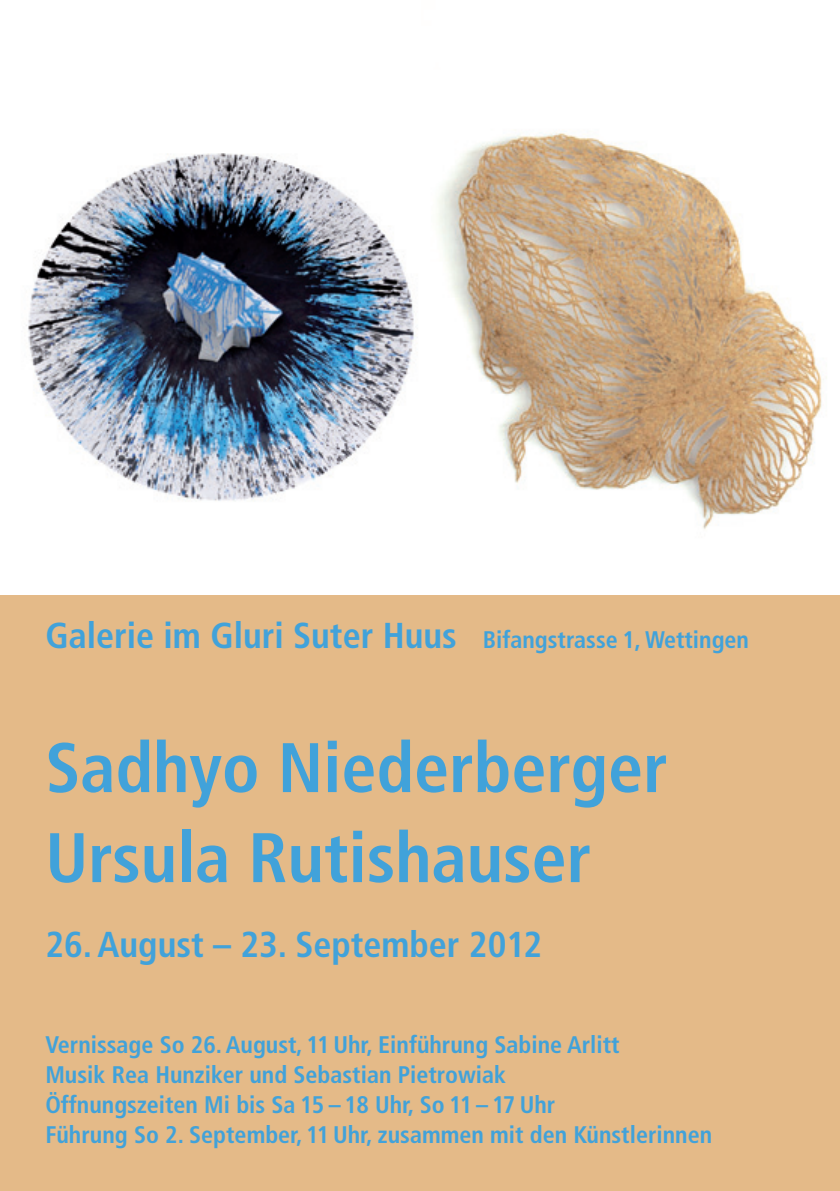
<style>
.page{position:relative;width:840px;height:1191px;background:#fff}
.page>*{position:absolute;margin:0;border:0;box-sizing:border-box;transform-origin:0 0}
.t1{font:700 condensed 70px "Frutiger LT Std";color:#41a2da}
.t2{font:700 condensed 36px "Frutiger LT Std";color:#41a2da}
.t3{font:700 condensed 24px "Frutiger LT Std";color:#41a2da}
.s1{font-size:36px}
</style>
<div class="page">
<div style="left:0;top:595px;width:839px;height:596px;background:#e4ba88"></div>
<img style="left:26px;top:132px;width:801px;height:397px">
<p class="t3" style="left:45px;top:625px;width:704px"><span class="s1">Galerie im Gluri Suter Huus</span> Bifangstrasse 1, Wettingen</p>
<p class="t1" style="left:45px;top:726px;width:623px">Sadhyo Niederberger</p>
<p class="t1" style="left:45px;top:816px;width:547px">Ursula Rutishauser</p>
<p class="t2" style="left:45px;top:922px;width:498px">26. August – 23. September 2012</p>
<p class="t3" style="left:45px;top:1030px;width:575px">Vernissage So 26. August, 11 Uhr, Einführung Sabine Arlitt</p>
<p class="t3" style="left:45px;top:1060px;width:462px">Musik Rea Hunziker und Sebastian Pietrowiak</p>
<p class="t3" style="left:45px;top:1090px;width:511px">Öffnungszeiten Mi bis Sa 15 – 18 Uhr, So 11 – 17 Uhr</p>
<p class="t3" style="left:45px;top:1120px;width:668px">Führung So 2. September, 11 Uhr, zusammen mit den Künstlerinnen</p>
</div>
